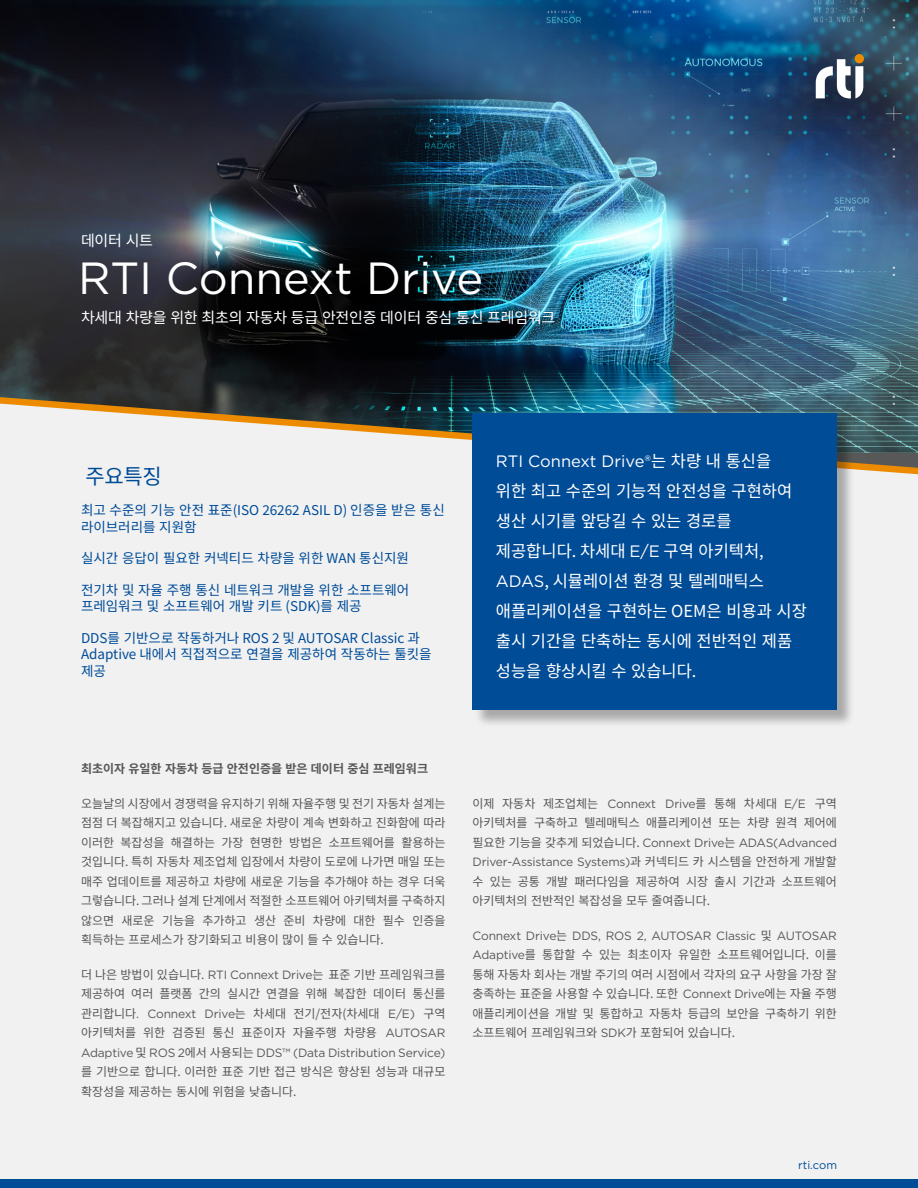
<style>
.page{position:relative;width:918px;height:1188px;background:#f1f1f2}
.page>*{position:absolute;margin:0;border:0;box-sizing:border-box;transform-origin:0 0}
.t1{font:45px "Gotham";color:#fff}
.t2{font:21px "Noto Sans KR";color:#004c97}
.t3{font:16.5px/30px "Noto Sans KR";color:#fff}
.t4{font:16.5px "Gotham";color:#fff}
.t5{font:15px "Noto Sans KR";letter-spacing:-.015em;color:#fff}
.t6{font:13.5px/16.5px "Noto Sans KR";color:#004c97}
.t7{font:12px/19.5px "Noto Sans KR";color:#585858;text-align:justify}
.t8{font:12px/19.5px "Gotham";letter-spacing:-.015em;color:#585858}
.t9{font:700 12px "Noto Sans KR";color:#585858}
.t10{font:11.25px "Gotham";color:#004c97}
.s1{font-family:"Noto Sans KR"}
.s2{font-family:"Gotham"}
</style>
<div class="page">
<img style="left:0;top:0;width:918px;height:395px">
<div style="left:0;top:1179px;width:918px;height:9px;background:#004c97"></div>
<svg style="left:0;top:395px;width:918px;height:80px"></svg>
<div style="left:474px;top:414px;width:381px;height:313px;background:#000;opacity:.3"></div>
<div style="left:472px;top:413px;width:365px;height:297px;background:#004c97"></div>
<svg style="left:816px;top:59px;width:47px;height:39px"></svg>
<div style="left:855px;top:54px;width:9px;height:9px;background:#ed8b00;border-radius:50%"></div>
<p class="t5" style="left:81px;top:232px;width:74px">데이터 시트</p>
<h1 class="t1" style="left:78px;top:250px;width:406px">RTI Connext Drive</h1>
<p class="t5" style="left:81px;top:309px;width:476px">차세대 차량을 위한 최초의 자동차 등급 안전인증 데이터 중심 통신 프레임워크</p>
<h2 class="t2" style="left:85px;top:464px;width:78px">주요특징</h2>
<p class="t6" style="left:81px;top:503px;width:365px">최고 수준의 기능 안전 표준(ISO 26262 ASIL D) 인증을 받은 통신 라이브러리를 지원함</p>
<p class="t6" style="left:81px;top:551px;width:330px">실시간 응답이 필요한 커넥티드 차량을 위한 WAN 통신지원</p>
<p class="t6" style="left:81px;top:582px;width:330px">전기차 및 자율 주행 통신 네트워크 개발을 위한 소프트웨어 프레임워크 및 소프트웨어 개발 키트 (SDK)를 제공</p>
<p class="t6" style="left:81px;top:630px;width:352px">DDS를 기반으로 작동하거나 ROS 2 및 AUTOSAR Classic 과<br>Adaptive 내에서 직접적으로 연결을 제공하여 작동하는 툴킷을 제공</p>
<h3 class="t4" style="left:496px;top:450px;width:277px">RTI Connext Drive®<span class="s1">는 차량 내 통신을</span></h3>
<h3 class="t3" style="left:496px;top:476px;width:312px">위한 최고 수준의 기능적 안전성을 구현하여 생산 시기를 앞당길 수 있는 경로를 제공합니다. 차세대 <span class="s2">E/E</span> 구역 아키텍처,<br><span class="s2">ADAS</span>, 시뮬레이션 환경 및 텔레매틱스 애플리케이션을 구현하는 OEM은 비용과 시장 출시 기간을 단축하는 동시에 전반적인 제품 성능을 향상시킬 수 있습니다.</h3>
<p class="t9" style="left:81px;top:762px;width:349px">최초이자 유일한 자동차 등급 안전인증을 받은 데이터 중심 프레임워크</p>
<p class="t7" style="left:81px;top:794px;width:366px">오늘날의 시장에서 경쟁력을 유지하기 위해 자율주행 및 전기 자동차 설계는 점점 더 복잡해지고 있습니다. 새로운 차량이 계속 변화하고 진화함에 따라 이러한 복잡성을 해결하는 가장 현명한 방법은 소프트웨어를 활용하는 것입니다. 특히 자동차 제조업체 입장에서 차량이 도로에 나가면 매일 또는 매주 업데이트를 제공하고 차량에 새로운 기능을 추가해야 하는 경우 더욱 그렇습니다. 그러나 설계 단계에서 적절한 소프트웨어 아키텍처를 구축하지 않으면 새로운 기능을 추가하고 생산 준비 차량에 대한 필수 인증을 획득하는 프로세스가 장기화되고 비용이 많이 들 수 있습니다.</p>
<p class="t7" style="left:81px;top:965px;width:366px">더 나은 방법이 있습니다. <span class="s2">RTI Connext Drive</span>는 표준 기반 프레임워크를 제공하여 여러 플랫폼 간의 실시간 연결을 위해 복잡한 데이터 통신를 관리합니다<span class="s2">. Connext Drive</span>는 차세대 전기/전자(차세대 <span class="s2">E/E)</span> 구역 아키텍처를 위한 검증된 통신 표준이자 자율주행 차량용 <span class="s2">AUTOSAR</span></p>
<p class="t8" style="left:81px;top:1042px;width:366px">Adaptive <span class="s1">및</span> ROS 2<span class="s1">에서 사용되는</span> DDS™ (Data Distribution Service)</p>
<p class="t7" style="left:81px;top:1062px;width:366px">를 기반으로 합니다. 이러한 표준 기반 접근 방식은 향상된 성능과 대규모 확장성을 제공하는 동시에 위험을 낮춥니다.</p>
<p class="t7" style="left:472px;top:794px;width:366px">이제 자동차 제조업체는 <span class="s2">Connext Drive</span>를 통해 차세대 <span class="s2">E/E</span> 구역 아키텍처를 구축하고 텔레매틱스 애플리케이션 또는 차량 원격 제어에</p>
<p class="t8" style="left:472px;top:832px;width:366px"><span class="s1">필요한 기능을 갖추게 되었습니다.</span> Connext Drive<span class="s1">는</span> ADAS(Advanced<br>Driver-Assistance Systems)<span class="s1">과 커넥티드 카 시스템을 안전하게 개발할</span></p>
<p class="t7" style="left:472px;top:872px;width:366px">수 있는 공통 개발 패러다임을 제공하여 시장 출시 기간과 소프트웨어 아키텍처의 전반적인 복잡성을 모두 줄여줍니다.</p>
<p class="t8" style="left:472px;top:925px;width:366px">Connext Drive<span class="s1">는</span> DDS, ROS 2, AUTOSAR Classic <span class="s1">및</span> AUTOSAR</p>
<p class="t7" style="left:472px;top:945px;width:366px"><span class="s2">Adaptive</span>를 통합할 수 있는 최초이자 유일한 소프트웨어입니다. 이를 통해 자동차 회사는 개발 주기의 여러 시점에서 각자의 요구 사항을 가장 잘 충족하는 표준을 사용할 수 있습니다. 또한 <span class="s2">Connext Drive</span>에는 자율 주행 애플리케이션을 개발 및 통합하고 자동차 등급의 보안을 구축하기 위한 소프트웨어 프레임워크와 <span class="s2">SDK</span>가 포함되어 있습니다.</p>
<p class="t10" style="left:798px;top:1158px;width:40px">rti.com</p>
</div>
